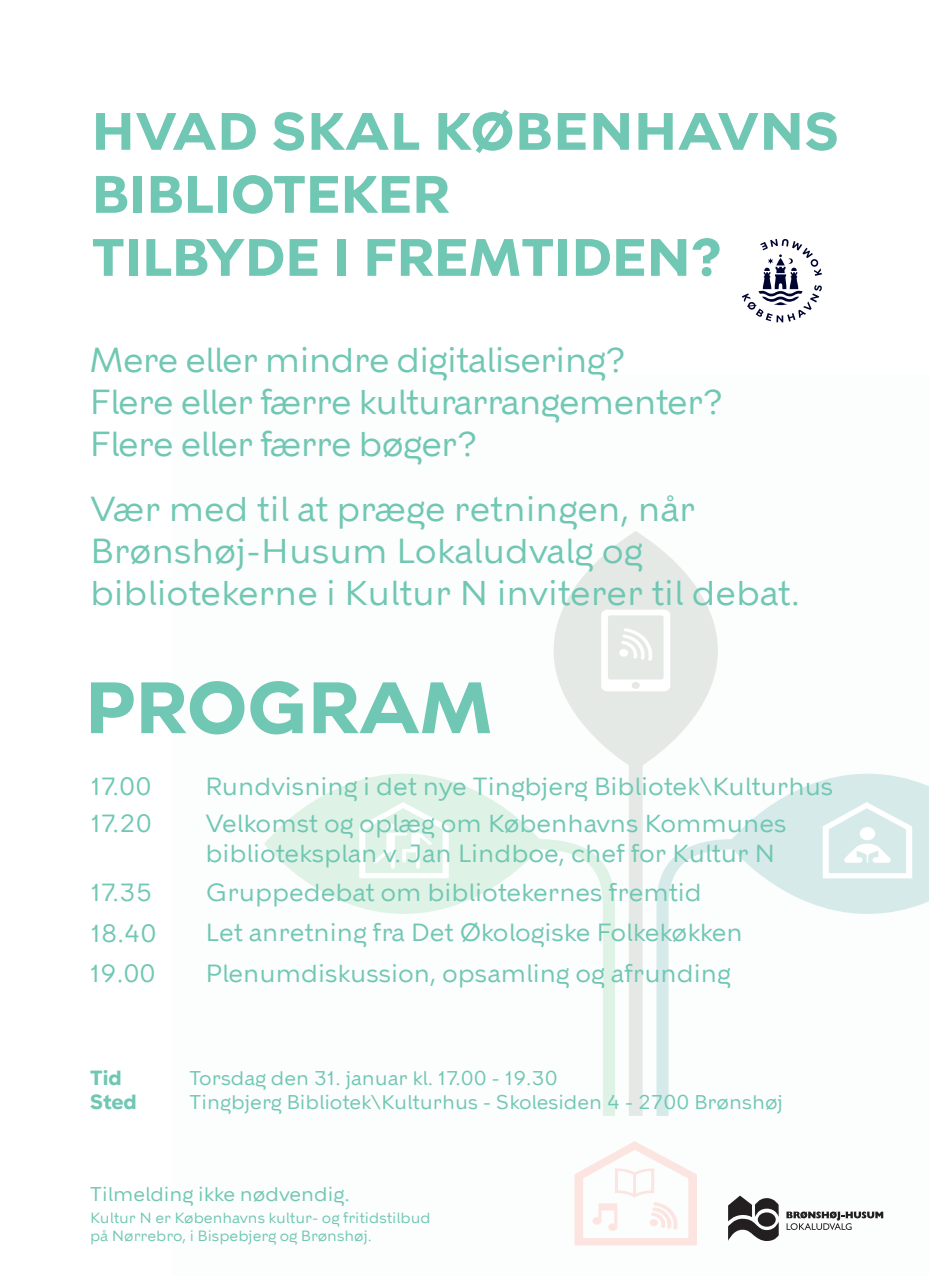
<style>
.page{position:relative;width:929px;height:1276px;background:#fff}
.page>*{position:absolute;margin:0;border:0;box-sizing:border-box;transform-origin:0 0}
.t1{font:700 72.5px "KBH";color:#70c7b3}
.t2{font:700 52.5px/63px "KBH";color:#70c7b3}
.t3{font:35px/42px "KBH";color:#70c7b3}
.t4{font:35px/42px "KBH";letter-spacing:-.02em;color:#70c7b3}
.t5{font:25px/39.8px "KBH";color:#70c7b3}
.t6{font:20px "KBH";color:#70c7b3}
.t7{font:700 20px "KBH";color:#70c7b3}
.t8{font:15px/18px "KBH";color:#70c7b3}
</style>
<div class="page">
<svg style="left:553px;top:531px;width:164px;height:239px;fill:#e5e9e6"></svg>
<div style="left:629px;top:736px;width:13px;height:380px;background:#e5e9e6"></div>
<svg style="left:542px;top:839px;width:73px;height:277px"></svg>
<svg style="left:601px;top:609px;width:69px;height:82px"></svg>
<svg style="left:264px;top:773px;width:279px;height:141px;fill:#def2e5"></svg>
<svg style="left:656px;top:773px;width:272px;height:343px"></svg>
<div style="left:859px;top:827px;width:16px;height:13px;background:#fff;border-radius:50%"></div>
<svg style="left:359px;top:802px;width:89px;height:76px"></svg>
<svg style="left:574px;top:1141px;width:123px;height:105px"></svg>
<svg style="left:742px;top:239px;width:79px;height:83px"></svg>
<svg style="left:786px;top:1211px;width:97px;height:19px"></svg>
<svg style="left:728px;top:1195px;width:50px;height:46px"></svg>
<div style="left:757px;top:1212px;width:18px;height:14px;background:#231f20;border-radius:50%"></div>
<h2 class="t2" style="left:92px;top:100px;width:748px">HVAD SKAL KØBENHAVNS<br>BIBLIOTEKER<br>TILBYDE I FREMTIDEN?</h2>
<h3 class="t4" style="left:89px;top:338px;width:636px">Mere eller mindre digitalisering?<br>Flere eller færre kulturarrangementer?<br>Flere eller færre bøger?</h3>
<h3 class="t3" style="left:90px;top:487px;width:711px">Vær med til at præge retningen, når<br>Brønshøj-Husum Lokaludvalg og bibliotekerne i Kultur N inviterer til debat.</h3>
<h1 class="t1" style="left:85px;top:663px;width:409px">PROGRAM</h1>
<p class="t5" style="left:90px;top:767px;width:63px;line-height:36.5px">17.00<br>17.20</p>
<p class="t5" style="left:90px;top:872px;width:68px;line-height:40.8px">17.35<br>18.40</p>
<p class="t5" style="left:90px;top:952px;width:67px">19.00</p>
<p class="t5" style="left:205px;top:767px;width:629px;line-height:37.2px">Rundvisning i det nye Tingbjerg Bibliotek\Kulturhus<br>Velkomst og oplæg om Københavns Kommunes</p>
<p class="t5" style="left:206px;top:833px;width:571px">biblioteksplan v. Jan Lindboe, chef for Kultur N Gruppedebat om bibliotekernes fremtid<br>Let anretning fra Det Økologiske Folkekøkken Plenumdiskussion, opsamling og afrunding</p>
<p class="t7" style="left:90px;top:1065px;width:33px">Tid</p>
<p class="t6" style="left:189px;top:1065px;width:369px">Torsdag den 31. januar kl. 17.00 - 19.30</p>
<p class="t7" style="left:90px;top:1089px;width:48px">Sted</p>
<p class="t6" style="left:189px;top:1089px;width:595px">Tingbjerg Bibliotek\Kulturhus - Skolesiden 4 - 2700 Brønshøj</p>
<p class="t6" style="left:90px;top:1181px;width:261px">Tilmelding ikke nødvendig.</p>
<p class="t8" style="left:90px;top:1208px;width:342px">Kultur N er Københavns kultur- og fritidstilbud på Nørrebro, i Bispebjerg og Brønshøj.</p>
</div>
